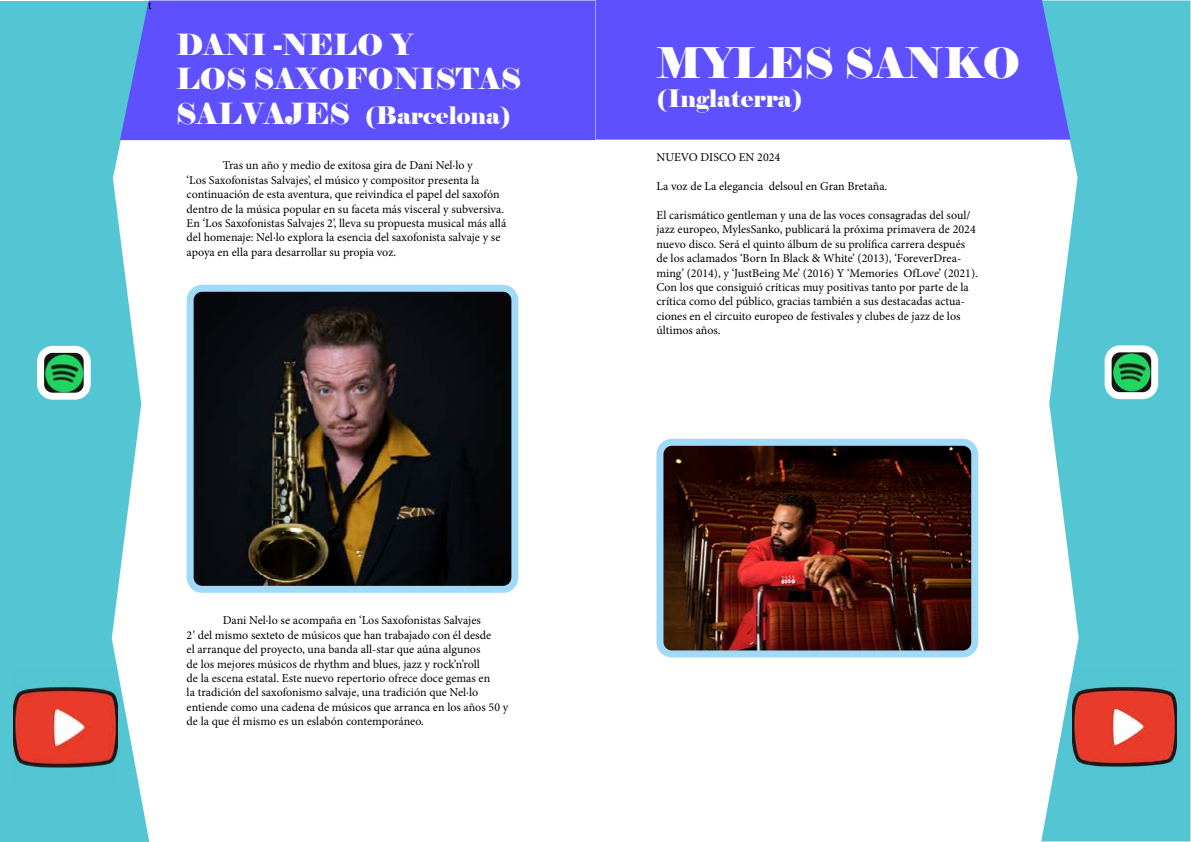
<style>
.page{position:relative;width:1191px;height:842px;background:#fff}
.page>*{position:absolute;margin:0;border:0;box-sizing:border-box;transform-origin:0 0}
.t1{font:42px "Elephant";color:#fff}
.t2{font:29px/34.8px "Elephant";color:#fff}
.t3{font:24px "Elephant";color:#fff}
.t4{font:12px/14.4px "Minion Pro";color:#000}
.s1{font-size:29px}
</style>
<div class="page">
<svg style="left:0;top:1px;width:149px;height:841px;background:#6cced9"></svg>
<div style="left:120px;top:1px;width:475px;height:139px;background:#5e50ff"></div>
<img style="left:45px;top:354px;width:38px;height:38px">
<div style="left:37px;top:346px;width:54px;height:54px;border:7px solid #fff;border-radius:12px"></div>
<img style="left:14px;top:669px;width:104px;height:115px">
<img style="left:195px;top:293px;width:315px;height:292px">
<div style="left:187px;top:285px;width:331px;height:308px;border:7px solid #a1daf8;border-radius:12px"></div>
<svg style="left:1041px;top:1px;width:149px;height:840px;background:#6dced9"></svg>
<div style="left:595px;top:0;width:475px;height:140px;background:#5e50ff"></div>
<img style="left:664px;top:447px;width:306px;height:202px">
<div style="left:656px;top:439px;width:322px;height:218px;border:7px solid #a1daf8;border-radius:12px"></div>
<img style="left:1112px;top:353px;width:38px;height:38px">
<div style="left:1104px;top:345px;width:54px;height:54px;border:7px solid #fff;border-radius:12px"></div>
<img style="left:1072px;top:669px;width:104px;height:115px">
<p class="t4" style="left:148px;top:-2px;width:5px">t</p>
<h2 class="t2" style="left:176px;top:27px;width:347px">DANI -NELO Y<br>LOS SAXOFONISTAS</h2>
<h3 class="t3" style="left:176px;top:101px;width:337px"><span class="s1">SALVAJES</span> (Barcelona)</h3>
<p class="t4" style="left:187px;top:158px;width:321px;text-indent:36px">Tras un año y medio de exitosa gira de Dani Nel·lo y<br>‘Los Saxofonistas Salvajes’, el músico y compositor presenta la continuación de esta aventura, que reivindica el papel del saxofón dentro de la música popular en su faceta más visceral y subversiva.<br>En ‘Los Saxofonistas Salvajes 2’, lleva su propuesta musical más allá del homenaje: Nel·lo explora la esencia del saxofonista salvaje y se apoya en ella para desarrollar su propia voz.</p>
<p class="t4" style="left:187px;top:613px;width:323px;text-indent:36px">Dani Nel·lo se acompaña en ‘Los Saxofonistas Salvajes<br>2’ del mismo sexteto de músicos que han trabajado con él desde<br>el arranque del proyecto, una banda all-star que aúna algunos<br>de los mejores músicos de rhythm and blues, jazz y rock’n’roll<br>de la escena estatal. Este nuevo repertorio ofrece doce gemas en<br>la tradición del saxofonismo salvaje, una tradición que Nel·lo entiende como una cadena de músicos que arranca en los años 50 y de la que él mismo es un eslabón contemporáneo.</p>
<h1 class="t1" style="left:656px;top:36px;width:366px">MYLES SANKO</h1>
<h3 class="t3" style="left:656px;top:83px;width:148px">(Inglaterra)</h3>
<p class="t4" style="left:656px;top:150px;width:125px">NUEVO DISCO EN 2024</p>
<p class="t4" style="left:656px;top:179px;width:232px">La voz de La elegancia delsoul en Gran Bretaña.</p>
<p class="t4" style="left:656px;top:208px;width:323px">El carismático gentleman y una de las voces consagradas del soul/ jazz europeo, MylesSanko, publicará la próxima primavera de 2024 nuevo disco. Será el quinto álbum de su prolífica carrera después de los aclamados ‘Born In Black &amp; White’ (2013), ‘ForeverDrea&shy;ming’ (2014), y ‘JustBeing Me’ (2016) Y ‘Memories OfLove’ (2021).<br>Con los que consiguió críticas muy positivas tanto por parte de la crítica como del público, gracias también a sus destacadas actua&shy;ciones en el circuito europeo de festivales y clubes de jazz de los últimos años.</p>
</div>
